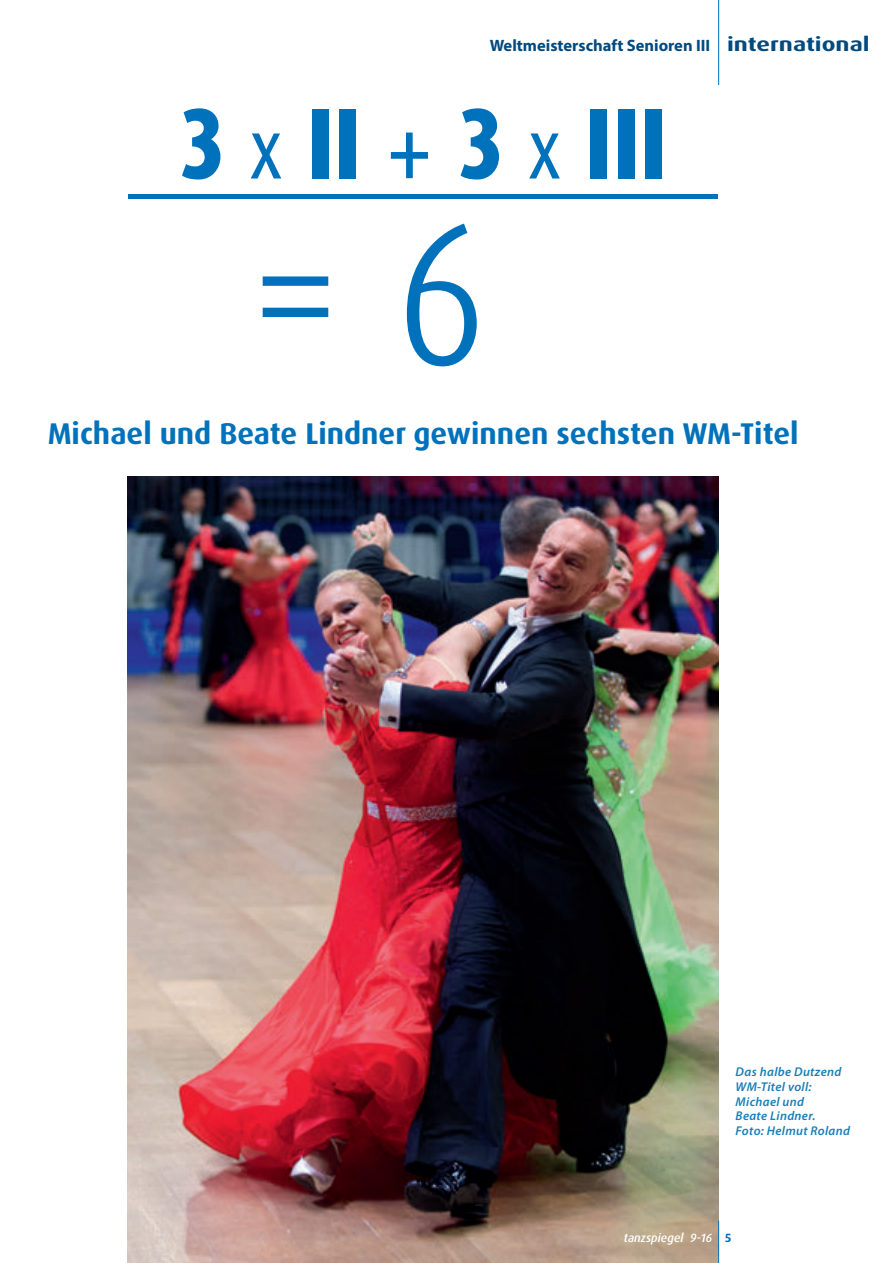
<style>
.page{position:relative;width:893px;height:1263px;background:#fff}
.page>*{position:absolute;margin:0;border:0;box-sizing:border-box;transform-origin:0 0}
.t1{font:300 202.5px "Dax Condensed";color:#0072bc}
.t2{font:800 100.5px "Dax Condensed";color:#0072bc}
.t3{font:300 97.05px "Dax Condensed";color:#0072bc}
.t4{font:700 30px "Dax OT";color:#0072bc}
.t5{font:700 16.5px "Myriad Pro";color:#004a7f}
.t6{font:italic 600 12.75px/14.9px "Myriad Pro";letter-spacing:.025em;color:#197eb7}
.t7{font:italic 500 12px "Dax OT";color:#fff}
.s1{font-family:"Dax OT";font-size:19.5px}
.s2{font-weight:400;font-size:83.55px}
.s3{font-weight:400;font-size:111.9px}
.s4{font-weight:700;font-style:normal;color:#0072bc}
</style>
<div class="page">
<hr style="left:718px;top:0;width:1px;height:85px;background:#0072bc">
<img style="left:128px;top:476px;width:591px;height:787px">
<hr style="left:718px;top:1220px;width:1px;height:43px;background:#0072bc">
<p class="t5" style="left:490px;top:36px;width:382px">Weltmeisterschaft Senioren III <span class="s1">international</span></p>
<h2 class="t2" style="left:179px;top:88px;width:489px">3 <span class="s2">x</span> II <span class="s3">+</span> 3 <span class="s2">x</span> III</h2>
<h3 class="t3" style="left:130px;top:93px;width:588px">______________</h3>
<h1 class="t1" style="left:250px;top:183px;width:238px">= 6</h1>
<h3 class="t4" style="left:48px;top:420px;width:752px">Michael und Beate Lindner gewinnen sechsten WM-Titel</h3>
<p class="t6" style="left:736px;top:1065px;width:116px">Das halbe Dutzend<br>WM-Titel voll:<br>Michael und<br>Beate Lindner.<br>Foto: Helmut Roland</p>
<p class="t7" style="left:624px;top:1230px;width:109px">tanzspiegel 9-16 <span class="s4">5</span></p>
</div>
